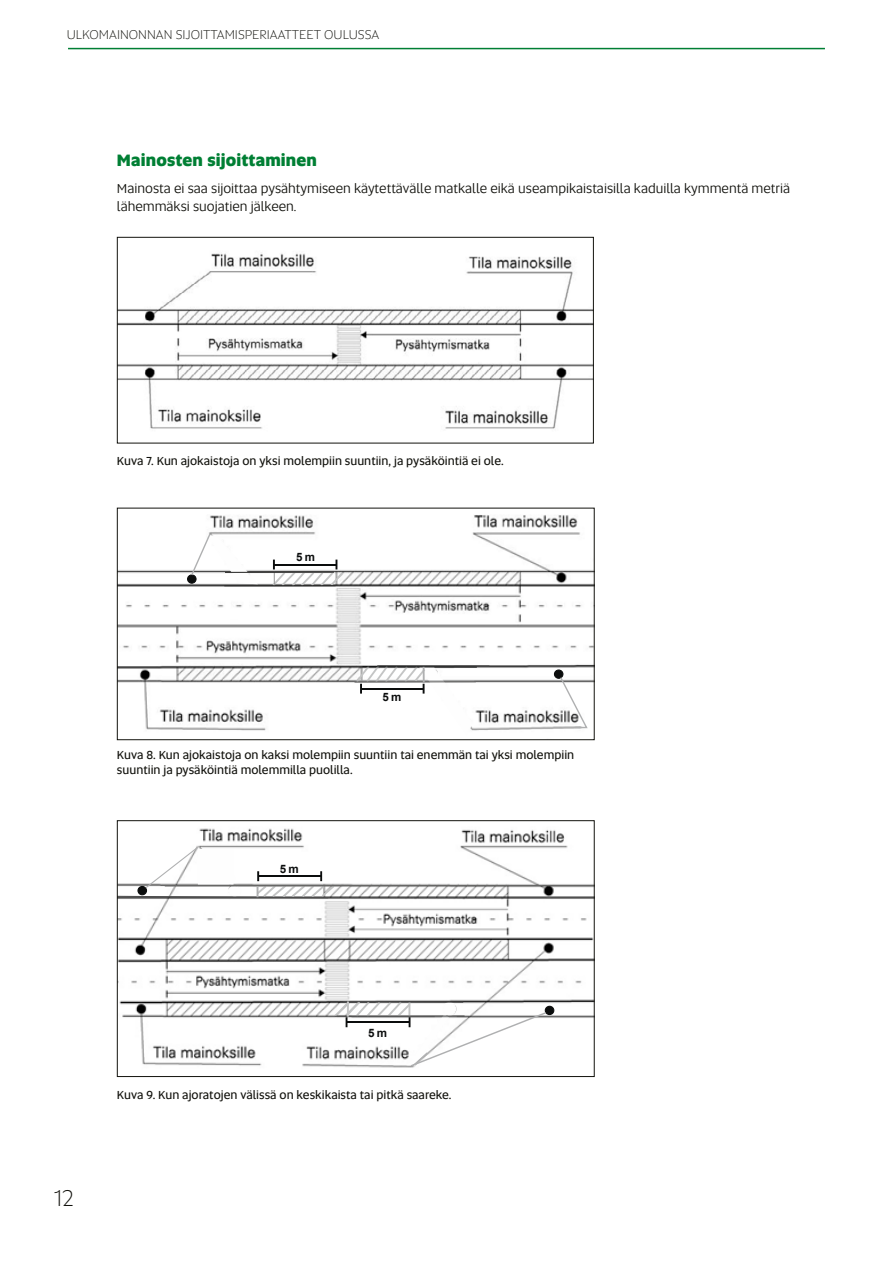
<style>
.page{position:relative;width:893px;height:1263px;background:#fff}
.page>*{position:absolute;margin:0;border:0;box-sizing:border-box;transform-origin:0 0}
.t1{font:300 24px "Altis";color:#12120d}
.H3_otsikko{font:800 16.5px "Altis";letter-spacing:.01em;color:#007f34}
.leipis{font:13.5px/18px "Altis";color:#12120d}
.t2{font:300 13.5px "Altis";color:#12120d}
.kuvateksti{font:12px/15px "Altis";color:#12120d}
.t3{font:700 11.55px "Arial";color:#0b0d0d}
</style>
<div class="page">
<hr style="left:68px;top:48px;width:757px;height:1px;background:#007f34">
<img style="left:119px;top:515px;width:474px;height:216px">
<div style="left:554px;top:670px;width:9px;height:8px;background:#0b0d0d;border-radius:50%"></div>
<div style="left:554px;top:669px;width:9px;height:10px;border:1px solid #0b0d0d;border-radius:50%"></div>
<svg style="left:559px;top:675px;width:30px;height:54px"></svg>
<svg style="left:151px;top:527px;width:194px;height:61px"></svg>
<svg style="left:354px;top:662px;width:135px;height:69px"></svg>
<div style="left:117px;top:508px;width:478px;height:232px;border:1px solid #12120d"></div>
<img style="left:119px;top:828px;width:474px;height:239px">
<div style="left:545px;top:1006px;width:9px;height:8px;background:#0b0d0d;border-radius:50%"></div>
<div style="left:545px;top:1006px;width:9px;height:9px;border:1px solid #0b0d0d;border-radius:50%"></div>
<hr style="left:165px;top:885px;width:429px;height:1px;background:#676766">
<svg style="left:119px;top:846px;width:217px;height:53px"></svg>
<svg style="left:333px;top:999px;width:214px;height:69px"></svg>
<div style="left:117px;top:820px;width:478px;height:257px;border:1px solid #12120d"></div>
<img style="left:119px;top:252px;width:473px;height:177px">
<div style="left:117px;top:237px;width:477px;height:206px;border:1px solid #12120d"></div>
<p class="t2" style="left:67px;top:26px;width:314px">ULKOMAINONNAN SIJOITTAMISPERIAATTEET OULUSSA</p>
<p class="H3_otsikko" style="left:117px;top:148px;width:201px">Mainosten sijoittaminen</p>
<p class="leipis" style="left:117px;top:178px;width:675px">Mainosta ei saa sijoittaa pysähtymiseen käytettävälle matkalle eikä useampikaistaisilla kaduilla kymmentä metriä lähemmäksi suojatien jälkeen.</p>
<p class="kuvateksti" style="left:117px;top:453px;width:388px">Kuva 7. Kun ajokaistoja on yksi molempiin suuntiin, ja pysäköintiä ei ole.</p>
<p class="t3" style="left:296px;top:549px;width:20px">5 m</p>
<p class="t3" style="left:382px;top:689px;width:20px">5 m</p>
<p class="kuvateksti" style="left:117px;top:747px;width:459px">Kuva 8. Kun ajokaistoja on kaksi molempiin suuntiin tai enemmän tai yksi molempiin suuntiin ja pysäköintiä molemmilla puolilla.</p>
<p class="t3" style="left:280px;top:860px;width:21px">5 m</p>
<p class="t3" style="left:368px;top:1024px;width:21px">5 m</p>
<h1 class="t1" style="left:54px;top:1182px;width:21px">12</h1>
<p class="kuvateksti" style="left:117px;top:1087px;width:336px">Kuva 9. Kun ajoratojen välissä on keskikaista tai pitkä saareke.</p>
</div>
